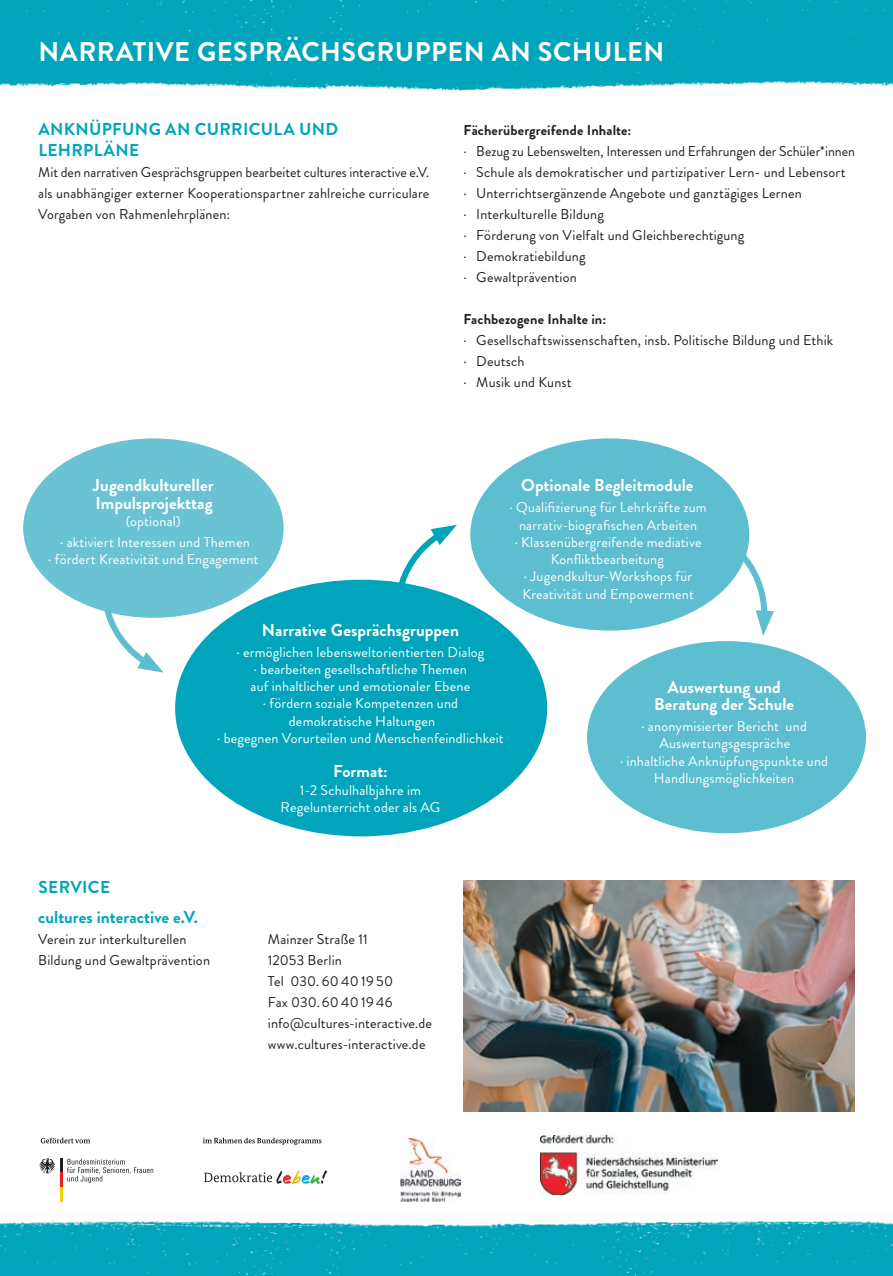
<style>
.page{position:relative;width:893px;height:1276px;background:#fff}
.page>*{position:absolute;margin:0;border:0;box-sizing:border-box;transform-origin:0 0}
.t1{font:700 27px "Brandon Grotesque";letter-spacing:.02em;color:#fff}
.t2{font:700 17.25px/17.2px "Brandon Grotesque";letter-spacing:.005em;color:#fff}
.t3{font:700 17.25px/21px "Brandon Grotesque";letter-spacing:.015em;color:#00a5bc}
.t4{font:14.25px/21px "Brandon Grotesque";letter-spacing:.01em;color:#231f20}
.t5{font:14.25px/17.2px "Brandon Grotesque";letter-spacing:.01em;color:#fff;text-align:center}
.t6{font:700 14.25px "Brandon Grotesque";letter-spacing:.01em;color:#231f20}
</style>
<div class="page">
<img style="left:0;top:0;width:893px;height:91px">
<div style="left:23px;top:438px;width:261px;height:180px;background:#6ac3d2;border-radius:50%"></div>
<div style="left:175px;top:580px;width:372px;height:256px;background:#00a5bc;border-radius:50%"></div>
<div style="left:470px;top:438px;width:279px;height:192px;background:#5dbecf;border-radius:50%"></div>
<div style="left:587px;top:641px;width:279px;height:192px;background:#5dbecf;border-radius:50%"></div>
<img style="left:0;top:1220px;width:893px;height:56px">
<svg style="left:101px;top:609px;width:63px;height:64px"></svg>
<svg style="left:735px;top:548px;width:39px;height:88px"></svg>
<svg style="left:396px;top:524px;width:61px;height:70px"></svg>
<img style="left:463px;top:880px;width:392px;height:231px">
<svg style="left:39px;top:1158px;width:114px;height:43px"></svg>
<svg style="left:204px;top:1170px;width:123px;height:14px"></svg>
<svg style="left:41px;top:1137px;width:49px;height:6px"></svg>
<svg style="left:203px;top:1137px;width:118px;height:8px"></svg>
<img style="left:400px;top:1139px;width:61px;height:62px">
<img style="left:540px;top:1135px;width:178px;height:59px">
<h1 class="t1" style="left:38px;top:33px;width:627px">NARRATIVE GESPRÄCHSGRUPPEN AN SCHULEN</h1>
<p class="t3" style="left:38px;top:119px;width:301px">ANKNÜPFUNG AN CURRICULA UND<br>LEHRPLÄNE</p>
<p class="t4" style="left:38px;top:162px;width:393px;text-align:justify">Mit den narrativen Gesprächsgruppen bearbeitet cultures interactive e.V. als unabhängiger externer Kooperationspartner zahlreiche curriculare Vorgaben von Rahmenlehrplänen:</p>
<p class="t6" style="left:463px;top:120px;width:169px">Fächerübergreifende Inhalte:</p>
<p class="t4" style="left:463px;top:141px;width:393px">· Bezug zu Lebenswelten, Interessen und Erfahrungen der Schüler*innen · Schule als demokratischer und partizipativer Lern- und Lebensort<br>· Unterrichtsergänzende Angebote und ganztägiges Lernen<br>· Interkulturelle Bildung<br>· Förderung von Vielfalt und Gleichberechtigung<br>· Demokratiebildung<br>· Gewaltprävention</p>
<p class="t6" style="left:463px;top:309px;width:144px">Fachbezogene Inhalte in:</p>
<p class="t4" style="left:463px;top:330px;width:371px">· Gesellschaftswissenschaften, insb. Politische Bildung und Ethik · Deutsch<br>· Musik und Kunst</p>
<p class="t2" style="left:93px;top:477px;width:122px">Jugendkultureller<br>Impulsprojekttag</p>
<p class="t5" style="left:60px;top:510px;width:191px;line-height:21px">(optional)<br>· aktiviert Interessen und Themen</p>
<p class="t5" style="left:48px;top:551px;width:212px">· fördert Kreativität und Engagement</p>
<p class="t2" style="left:521px;top:477px;width:174px">Optionale Begleitmodule</p>
<p class="t5" style="left:509px;top:499px;width:199px">· Qualifizierung für Lehrkräfte zum narrativ-biografischen Arbeiten<br>· Klassenübergreifende mediative<br>Konfliktbearbeitung<br>· Jugendkultur-Workshops für<br>Kreativität und Empowerment</p>
<p class="t2" style="left:262px;top:621px;width:199px">Narrative Gesprächsgruppen</p>
<p class="t5" style="left:217px;top:643px;width:288px">· ermöglichen lebensweltorientierten Dialog<br>· bearbeiten gesellschaftliche Themen<br>auf inhaltlicher und emotionaler Ebene<br>· fördern soziale Kompetenzen und<br>demokratische Haltungen<br>· begegnen Vorurteilen und Menschenfeindlichkeit</p>
<p class="t2" style="left:333px;top:763px;width:56px">Format:</p>
<p class="t5" style="left:281px;top:781px;width:161px">1-2 Schulhalbjahre im<br>Regelunterricht oder als AG</p>
<p class="t3" style="left:38px;top:872px;width:161px;line-height:29.7px">SERVICE<br>cultures interactive e.V.</p>
<p class="t4" style="left:38px;top:928px;width:173px">Verein zur interkulturellen<br>Bildung und Gewaltprävention</p>
<p class="t4" style="left:268px;top:928px;width:166px">Mainzer Straße 11<br>12053 Berlin<br>Tel 030. 60 40 19 50<br>Fax 030.60 40 19 46 info@cultures-interactive.de www.cultures-interactive.de</p>
<p class="t2" style="left:654px;top:678px;width:142px;text-align:center">Auswertung und<br>Beratung der Schule</p>
<p class="t5" style="left:620px;top:718px;width:210px">· anonymisierter Bericht und<br>Auswertungsgespräche<br>· inhaltliche Anknüpfungspunkte und<br>Handlungsmöglichkeiten</p>
</div>
